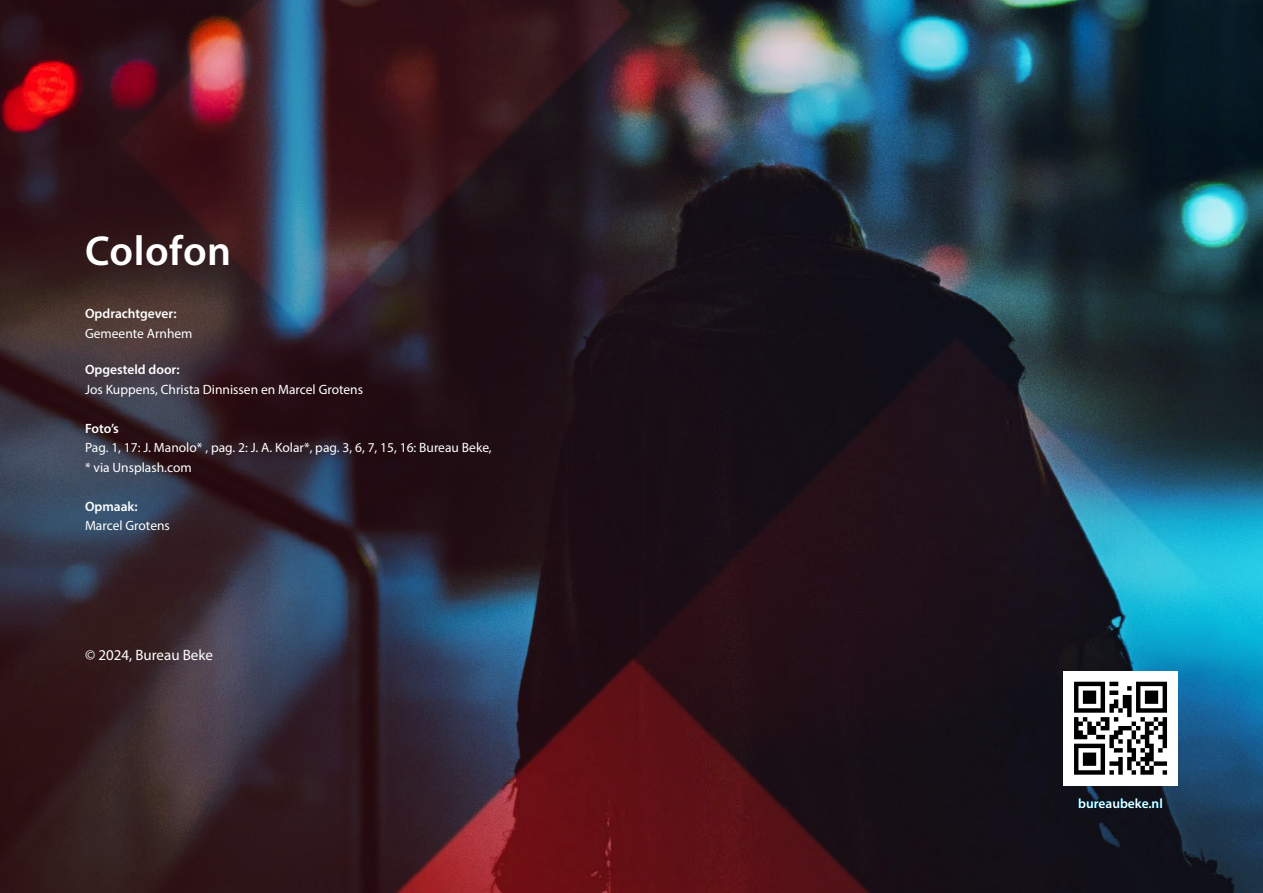
<style>
.page{position:relative;width:1263px;height:893px;background:#fff}
.page>*{position:absolute;margin:0;border:0;box-sizing:border-box;transform-origin:0 0}
.t1{font:600 42px "Myriad Pro";letter-spacing:.01em;color:#fff}
.t2{font:15px "Myriad Pro";color:#fff}
.t3{font:13.5px/19.5px "Myriad Pro";color:#fff}
.t4{font:600 13.5px "Myriad Pro";color:#fff}
</style>
<div class="page">
<img style="left:0;top:0;width:1263px;height:893px">
<div style="left:1063px;top:671px;width:115px;height:115px;background:#fff"></div>
<svg style="left:1074px;top:682px;width:93px;height:93px"></svg>
<h1 class="t1" style="left:85px;top:224px;width:148px">Colofon</h1>
<p class="t4" style="left:85px;top:305px;width:93px">Opdrachtgever:</p>
<p class="t3" style="left:85px;top:323px;width:109px">Gemeente Arnhem</p>
<p class="t4" style="left:85px;top:361px;width:96px">Opgesteld door:</p>
<p class="t3" style="left:85px;top:379px;width:280px">Jos Kuppens, Christa Dinnissen en Marcel Grotens</p>
<p class="t4" style="left:85px;top:420px;width:35px">Foto’s</p>
<p class="t3" style="left:85px;top:438px;width:408px">Pag. 1, 17: J. Manolo* , pag. 2: J. A. Kolar*, pag. 3, 6, 7, 15, 16: Bureau Beke, * via Unsplash.com</p>
<p class="t4" style="left:85px;top:498px;width:54px">Opmaak:</p>
<p class="t3" style="left:85px;top:516px;width:86px">Marcel Grotens</p>
<p class="t2" style="left:85px;top:645px;width:129px">© 2024, Bureau Beke</p>
<p class="t4" style="left:1078px;top:795px;width:86px">bureaubeke.nl</p>
</div>
